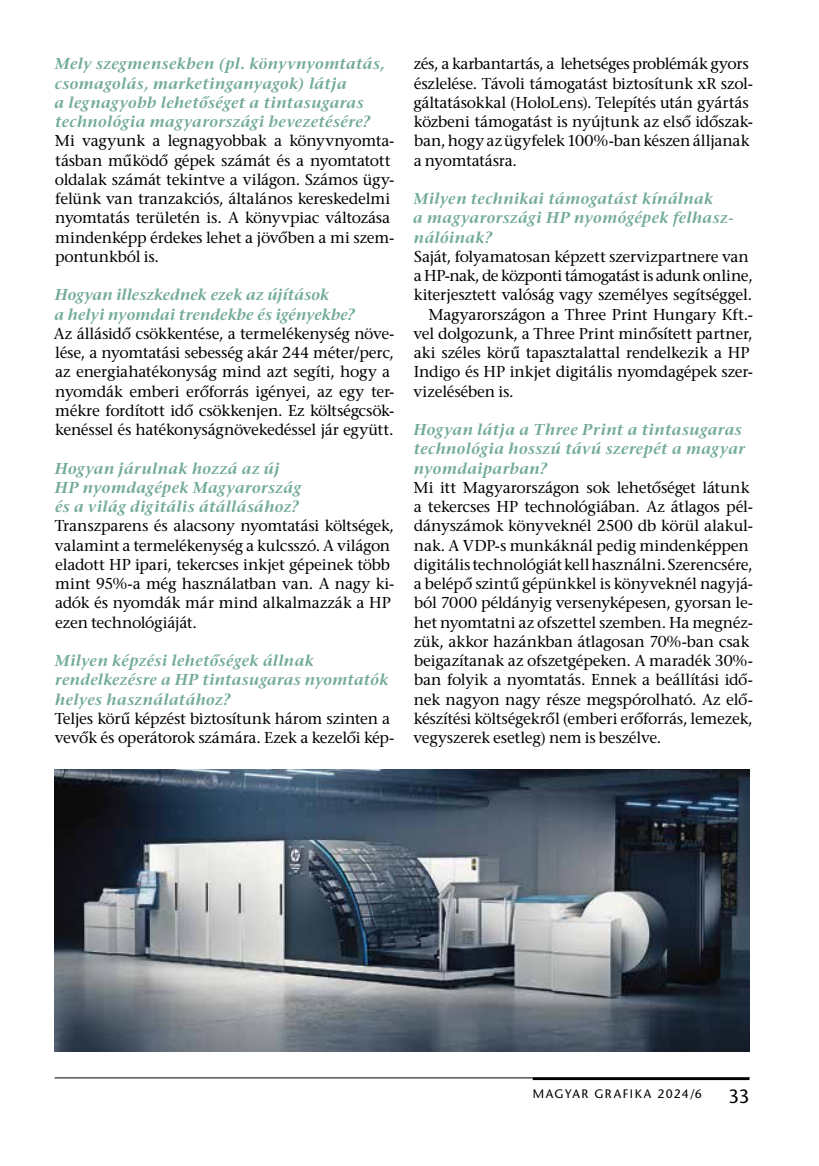
<style>
.page{position:relative;width:819px;height:1166px;background:#fff}
.page>*{position:absolute;margin:0;border:0;box-sizing:border-box;transform-origin:0 0}
.t1{font:19.25px "ITC Stone Sans";color:#000}
.t2{font:15.75px/19.2px "ITC Stone Serif";letter-spacing:-.015em;color:#000}
.t3{font:italic 600 15.75px/19.2px "ITC Stone Serif";letter-spacing:.025em;color:#72aa99}
.t4{font:italic 600 15.75px/19.2px "ITC Stone Serif";letter-spacing:.005em;color:#72aa99}
.t5{font:12.25px "ITC Stone Sans";letter-spacing:.12em;color:#000}
</style>
<div class="page">
<hr style="left:55px;top:1077px;width:694px;height:1px;background:#000">
<hr style="left:532px;top:1077px;width:217px;height:3px;background:#000">
<img style="left:55px;top:769px;width:694px;height:283px">
<p class="t3" style="left:55px;top:57px;width:332px">Mely szegmensekben (pl. könyvnyomtatás, csomagolás, marketinganyagok) látja<br>a legnagyobb lehetőséget a tintasugaras technológia magyarországi bevezetésére?</p>
<p class="t2" style="left:55px;top:134px;width:341px">Mi vagyunk a legnagyobbak a könyvnyomta&shy;tásban működő gépek számát és a nyomtatott oldalak számát tekintve a világon. Számos ügy&shy;felünk van tranzakciós, általános kereskedelmi nyomtatás területén is. A könyvpiac változása mindenképp érdekes lehet a jövőben a mi szem&shy;pontunkból is.</p>
<p class="t4" style="left:55px;top:287px;width:302px">Hogyan illeszkednek ezek az újítások<br>a helyi nyomdai trendekbe és igényekbe?</p>
<p class="t2" style="left:54px;top:326px;width:342px">Az állásidő csökkentése, a termelékenység növe&shy;lése, a nyomtatási sebesség akár 244 méter/perc, az energiahatékonyság mind azt segíti, hogy a nyomdák emberi erőforrás igényei, az egy ter&shy;mékre fordított idő csökkenjen. Ez költségcsök&shy;kenéssel és hatékonyságnövekedéssel jár együtt.</p>
<p class="t3" style="left:55px;top:461px;width:248px">Hogyan járulnak hozzá az új<br>HP nyomdagépek Magyarország és a világ digitális átállásához?</p>
<p class="t2" style="left:55px;top:518px;width:341px">Transzparens és alacsony nyomtatási költségek, valamint a termelékenység a kulcsszó. A világon eladott HP ipari, tekercses inkjet gépeinek több mint 95%-a még használatban van. A nagy ki&shy;adók és nyomdák már mind alkalmazzák a HP ezen technológiáját.</p>
<p class="t3" style="left:55px;top:653px;width:335px">Milyen képzési lehetőségek állnak rendelkezésre a HP tintasugaras nyomtatók helyes használatához?</p>
<p class="t2" style="left:55px;top:711px;width:341px">Teljes körű képzést biztosítunk három szinten a vevők és operátorok számára. Ezek a kezelői kép-</p>
<p class="t2" style="left:413px;top:56px;width:341px">zés, a karbantartás, a lehetséges problémák gyors észlelése. Távoli támogatást biztosítunk xR szol&shy;gáltatásokkal (HoloLens). Telepítés után gyártás közbeni támogatást is nyújtunk az első időszak&shy;ban, hogy az ügyfelek 100%-ban készen álljanak a nyomtatásra.</p>
<p class="t3" style="left:413px;top:191px;width:321px">Milyen technikai támogatást kínálnak<br>a magyarországi HP nyomógépek felhasz&shy;nálóinak?</p>
<p class="t2" style="left:414px;top:249px;width:336px">Saját, folyamatosan képzett szervizpartnere van</p>
<p class="t2" style="left:414px;top:268px;width:340px">a HP-nak, de központi támogatást is adunk online,</p>
<p class="t2" style="left:414px;top:287px;width:340px">kiterjesztett valóság vagy személyes segítséggel.</p>
<p class="t2" style="left:428px;top:307px;width:326px">Magyarországon a Three Print Hungary Kft.-</p>
<p class="t2" style="left:413px;top:326px;width:340px">vel dolgozunk, a Three Print minősített partner,</p>
<p class="t2" style="left:414px;top:345px;width:337px">aki széles körű tapasztalattal rendelkezik a HP</p>
<p class="t2" style="left:414px;top:364px;width:341px">Indigo és HP inkjet digitális nyomdagépek szer-</p>
<p class="t2" style="left:413px;top:384px;width:102px">vizelésében is.</p>
<p class="t3" style="left:413px;top:422px;width:333px">Hogyan látja a Three Print a tintasugaras technológia hosszú távú szerepét a magyar nyomdaiparban?</p>
<p class="t2" style="left:413px;top:480px;width:341px">Mi itt Magyarországon sok lehetőséget látunk a tekercses HP technológiában. Az átlagos pél&shy;dányszámok könyveknél 2500 db körül alakul&shy;nak. A VDP-s munkáknál pedig mindenképpen digitális technológiát kell használni. Szerencsére, a belépő szintű gépünkkel is könyveknél nagyjá&shy;ból 7000 példányig versenyképesen, gyorsan le&shy;het nyomtatni az ofszettel szemben. Ha megnéz&shy;zük, akkor hazánkban átlagosan 70%-ban csak beigazítanak az ofszetgépeken. A maradék 30%- ban folyik a nyomtatás. Ennek a beállítási idő&shy;nek nagyon nagy része megspórolható. Az elő&shy;készítési költségekről (emberi erőforrás, lemezek, vegyszerek esetleg) nem is beszélve.</p>
<p class="t5" style="left:532px;top:1087px;width:171px">MAGYAR GRAFIKA 2024/6</p>
<p class="t1" style="left:728px;top:1085px;width:23px">33</p>
</div>
